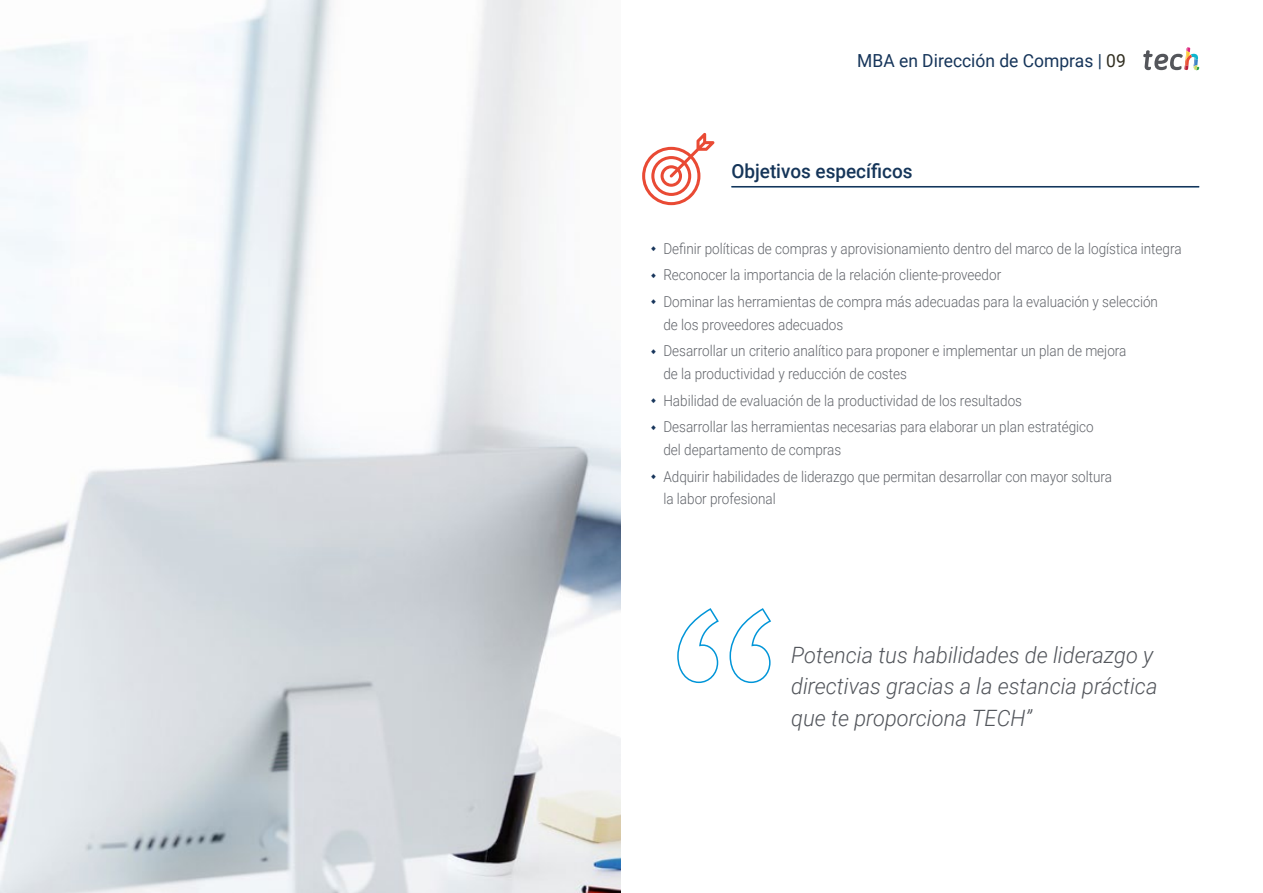
<style>
.page{position:relative;width:1263px;height:893px;background:#fff}
.page>*{position:absolute;margin:0;border:0;box-sizing:border-box;transform-origin:0 0}
.t1{font:italic 300 22.5px/31.5px "Roboto";color:#52555b}
.t2{font:500 19.5px "Roboto";color:#153559}
.t3{font:18px "Roboto";color:#16355a}
.t4{font:300 15px/26.7px "Roboto";color:#61646a;scale:.9 1}
.s1{color:#153559}
.s2{color:#312e20}
</style>
<div class="page">
<img style="left:0;top:0;width:621px;height:893px">
<hr style="left:731px;top:186px;width:468px;height:1px;background:#153559">
<svg style="left:642px;top:133px;width:72px;height:72px"></svg>
<svg style="left:677px;top:608px;width:94px;height:76px"></svg>
<svg style="left:1143px;top:47px;width:56px;height:24px"></svg>
<p class="t3" style="left:857px;top:48px;width:270px">MBA en Dirección de Compras <span class="s1">|</span> <span class="s2">09</span></p>
<h2 class="t2" style="left:731px;top:158px;width:183px">Objetivos específicos</h2>
<p class="t4" style="left:663px;top:234px;width:577px">Definir políticas de compras y aprovisionamiento dentro del marco de la logística integra<br>Reconocer la importancia de la relación cliente-proveedor<br>Dominar las herramientas de compra más adecuadas para la evaluación y selección</p>
<p class="t4" style="left:663px;top:310px;width:516px">de los proveedores adecuados<br>Desarrollar un criterio analítico para proponer e implementar un plan de mejora</p>
<p class="t4" style="left:663px;top:360px;width:480px">de la productividad y reducción de costes<br>Habilidad de evaluación de la productividad de los resultados<br>Desarrollar las herramientas necesarias para elaborar un plan estratégico</p>
<p class="t4" style="left:663px;top:436px;width:500px">del departamento de compras<br>Adquirir habilidades de liderazgo que permitan desarrollar con mayor soltura</p>
<p class="t4" style="left:663px;top:485px;width:126px">la labor profesional</p>
<h1 class="t1" style="left:791px;top:638px;width:368px">Potencia tus habilidades de liderazgo y directivas gracias a la estancia práctica que te proporciona TECH”</h1>
</div>
